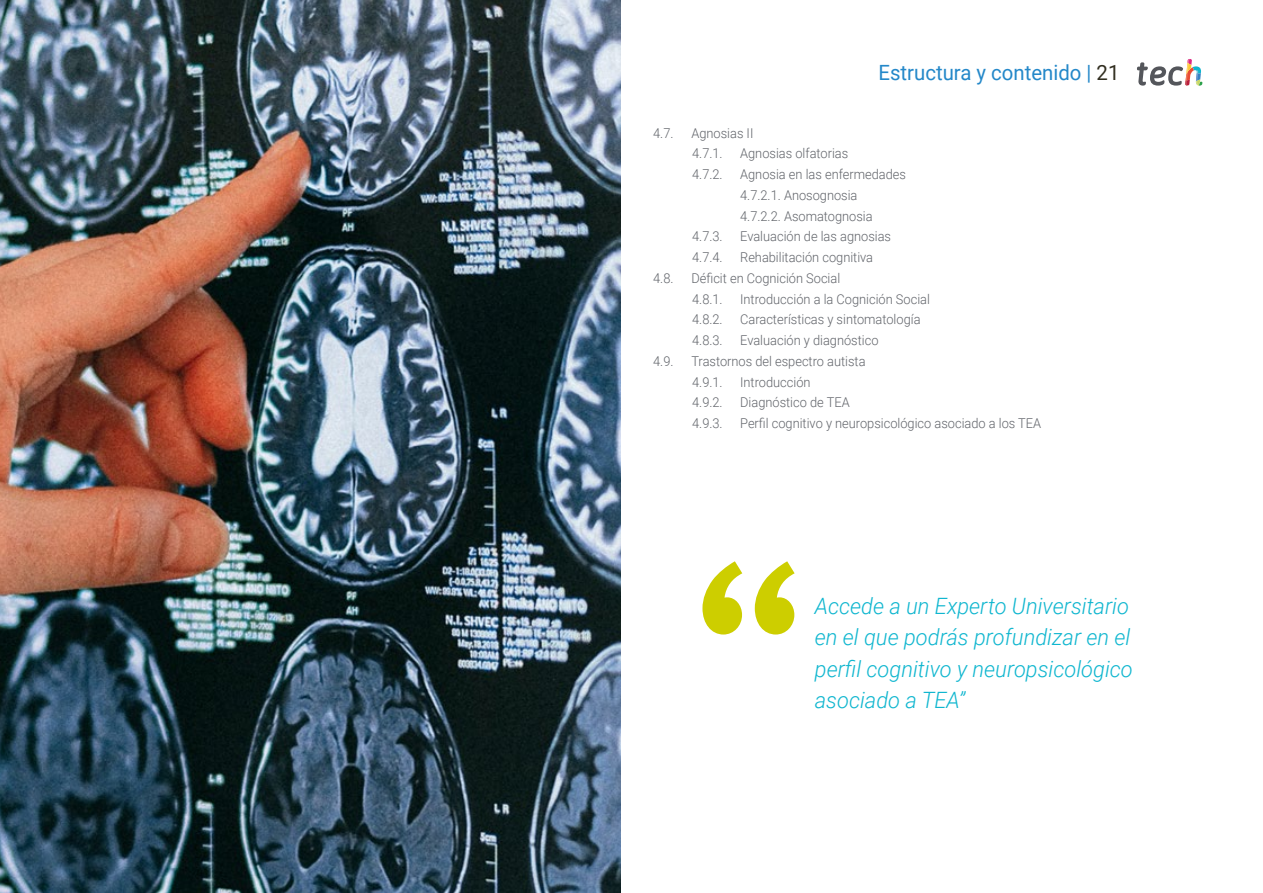
<style>
.page{position:relative;width:1263px;height:893px;background:#fff}
.page>*{position:absolute;margin:0;border:0;box-sizing:border-box;transform-origin:0 0}
.t1{font:italic 300 22.5px/31.5px "Roboto";color:#0fb6cf}
.t2{font:21px "Roboto";color:#2488c9}
.t3{font:300 13.5px/20.7px "Roboto";color:#61646a;scale:.95 1}
.s1{color:#312e20}
</style>
<div class="page">
<img style="left:0;top:0;width:621px;height:893px">
<svg style="left:702px;top:561px;width:93px;height:73px"></svg>
<svg style="left:1137px;top:59px;width:65px;height:27px"></svg>
<p class="t3" style="left:653px;top:122px;width:23px">4.7.</p>
<p class="t3" style="left:691px;top:122px;width:67px">Agnosias II<br>4.7.1.</p>
<p class="t3" style="left:740px;top:143px;width:115px">Agnosias olfatorias</p>
<h2 class="t2" style="left:878px;top:57px;width:242px">Estructura y contenido | <span class="s1">21</span></h2>
<p class="t3" style="left:692px;top:164px;width:34px">4.7.2.</p>
<p class="t3" style="left:740px;top:164px;width:176px">Agnosia en las enfermedades<br>4.7.2.1. Anosognosia<br>4.7.2.2. Asomatognosia</p>
<p class="t3" style="left:692px;top:226px;width:34px">4.7.3.</p>
<p class="t3" style="left:740px;top:226px;width:160px">Evaluación de las agnosias</p>
<p class="t3" style="left:692px;top:247px;width:34px">4.7.4.</p>
<p class="t3" style="left:740px;top:247px;width:141px">Rehabilitación cognitiva</p>
<p class="t3" style="left:653px;top:267px;width:23px">4.8.</p>
<p class="t3" style="left:691px;top:267px;width:158px">Déficit en Cognición Social<br>4.8.1.</p>
<p class="t3" style="left:740px;top:288px;width:201px">Introducción a la Cognición Social</p>
<p class="t3" style="left:692px;top:309px;width:34px">4.8.2.</p>
<p class="t3" style="left:740px;top:309px;width:191px">Características y sintomatología</p>
<p class="t3" style="left:692px;top:330px;width:34px">4.8.3.</p>
<p class="t3" style="left:740px;top:330px;width:147px">Evaluación y diagnóstico</p>
<p class="t3" style="left:653px;top:350px;width:23px">4.9.</p>
<p class="t3" style="left:691px;top:350px;width:185px">Trastornos del espectro autista<br>4.9.1.</p>
<p class="t3" style="left:740px;top:371px;width:76px">Introducción</p>
<p class="t3" style="left:692px;top:392px;width:34px">4.9.2.</p>
<p class="t3" style="left:740px;top:392px;width:117px">Diagnóstico de TEA</p>
<p class="t3" style="left:692px;top:413px;width:34px">4.9.3.</p>
<p class="t3" style="left:740px;top:413px;width:318px">Perfil cognitivo y neuropsicológico asociado a los TEA</p>
<h1 class="t1" style="left:815px;top:589px;width:320px">Accede a un Experto Universitario en el que podrás profundizar en el perfil cognitivo y neuropsicológico asociado a TEA”</h1>
</div>
